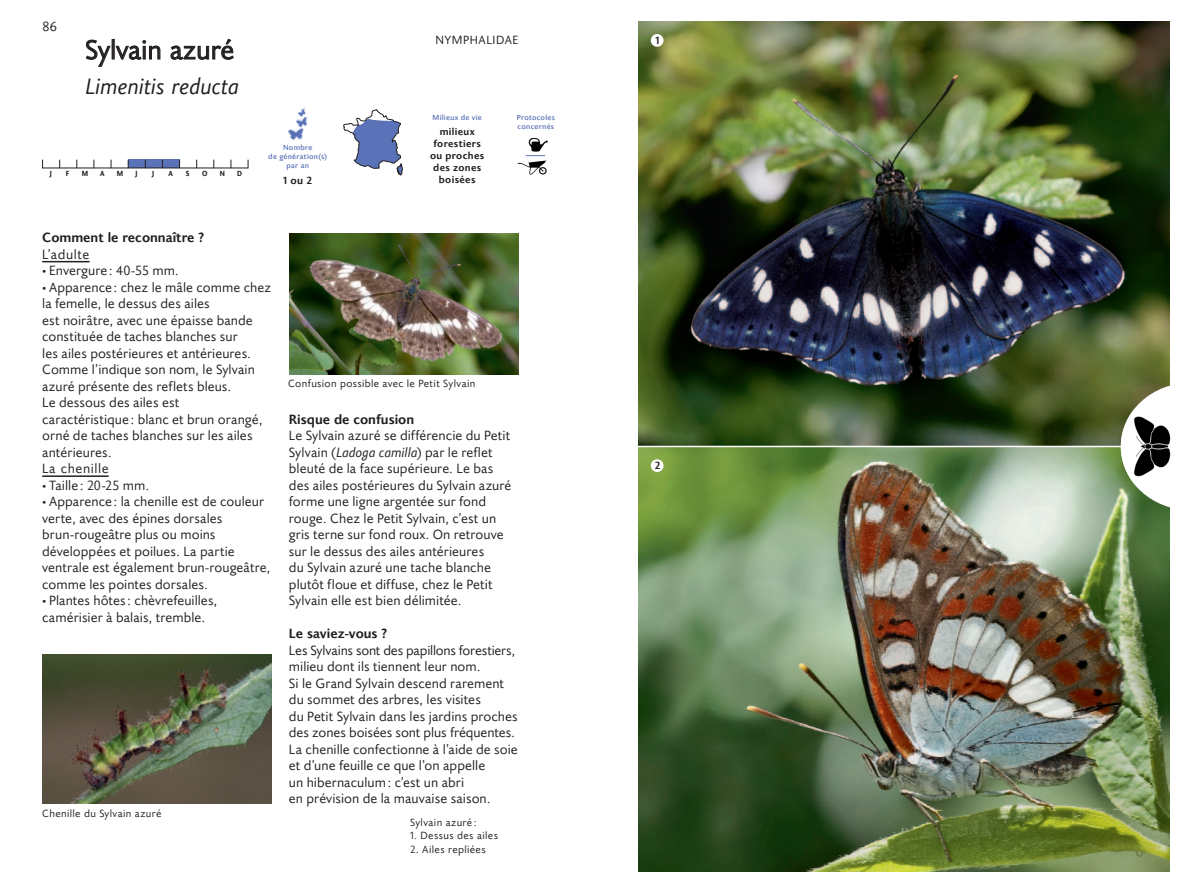
<style>
.page{position:relative;width:1191px;height:893px;background:#fff}
.page>*{position:absolute;margin:0;border:0;box-sizing:border-box;transform-origin:0 0}
._1_NOM_latin{font:27px "Joanna Sans Nova";color:#231f20}
._1_NOM_commun{font:italic 22.5px "Joanna Sans Nova";color:#231f20}
._3_TEXTE_9_11{font:13.5px/16.5px "Joanna Sans Nova";letter-spacing:.005em;color:#231f20}
._2_SOUS-TITRE{font:700 13.5px "Joanna Sans Nova";color:#231f20}
._2_Sous-titre_soulig{font:13.5px "Joanna Sans Nova";letter-spacing:.04em;color:#231f20}
._0_FAMILLE{font:12px "Joanna Sans Nova";letter-spacing:.05em;color:#231f20}
._4_LEGENDE_gauche{font:10.5px "Joanna Sans Nova";letter-spacing:.03em;color:#231f20}
._4_LEGENDE_gauche-2{font:700 10.5px "Joanna Sans Nova";color:#231f20}
._5_CHIFFRE_dans_rond{font:700 10.5px "Joanna Sans Nova";color:#231f20}
._4_LEGENDE_gauche-3{font:700 10.05px/12px "Joanna Sans Nova";letter-spacing:.035em;color:#231f20;text-align:center}
._4_LEGENDE_gauche-4{font:500 7.5px/9px "Joanna Sans Nova";letter-spacing:.035em;color:#5a73b8;text-align:center}
._3_TEXTE_9_11-2{font:800 7.5px "Joanna Sans Nova";color:#231f20;scale:.9 1}
.s1{font-size:10.5px}
.s2{font-style:italic}
</style>
<div class="page">
<img style="left:288px;top:128px;width:16px;height:13px">
<svg style="left:296px;top:108px;width:12px;height:20px"></svg>
<img style="left:638px;top:21px;width:531px;height:851px">
<div style="left:651px;top:34px;width:12px;height:13px;background:#fff;border-radius:50%"></div>
<div style="left:651px;top:459px;width:12px;height:13px;background:#fff;border-radius:50%"></div>
<hr style="left:595px;top:446px;width:596px;height:1px;background:#fff">
<svg style="left:1120px;top:383px;width:50px;height:127px"></svg>
<img style="left:1120px;top:409px;width:51px;height:75px">
<hr style="left:42px;top:261px;width:48px;height:1px;background:#231f20">
<hr style="left:42px;top:475px;width:67px;height:2px;background:#231f20">
<div style="left:128px;top:160px;width:51px;height:8px;background:#5a73b8"></div>
<hr style="left:42px;top:168px;width:206px;height:1px;background:#231f20">
<svg style="left:86px;top:39px;width:74px;height:28px"></svg>
<svg style="left:170px;top:39px;width:64px;height:21px"></svg>
<img style="left:517px;top:160px;width:30px;height:15px">
<img style="left:528px;top:137px;width:19px;height:15px">
<svg style="left:526px;top:155px;width:19px;height:1px"></svg>
<img style="left:43px;top:655px;width:229px;height:148px">
<img style="left:289px;top:234px;width:229px;height:140px">
<svg style="left:343px;top:109px;width:60px;height:67px"></svg>
<p class="_3_TEXTE_9_11" style="left:43px;top:18px;width:16px">86</p>
<p class="_1_NOM_latin" style="left:85px;top:31px;width:151px">Sylvain azuré</p>
<p class="_1_NOM_commun" style="left:85px;top:70px;width:156px">Limenitis reducta</p>
<p class="_3_TEXTE_9_11-2" style="left:50px;top:168px;width:4px">J</p>
<p class="_3_TEXTE_9_11-2" style="left:66px;top:168px;width:5px">F</p>
<p class="_3_TEXTE_9_11-2" style="left:82px;top:168px;width:9px">M</p>
<p class="_3_TEXTE_9_11-2" style="left:100px;top:168px;width:6px">A</p>
<p class="_3_TEXTE_9_11-2" style="left:117px;top:168px;width:9px">M</p>
<p class="_3_TEXTE_9_11-2" style="left:135px;top:168px;width:4px">J</p>
<p class="_3_TEXTE_9_11-2" style="left:152px;top:168px;width:4px">J</p>
<p class="_3_TEXTE_9_11-2" style="left:168px;top:168px;width:6px">A</p>
<p class="_3_TEXTE_9_11-2" style="left:186px;top:168px;width:6px">S</p>
<p class="_3_TEXTE_9_11-2" style="left:202px;top:168px;width:8px">O</p>
<p class="_3_TEXTE_9_11-2" style="left:220px;top:168px;width:7px">N</p>
<p class="_3_TEXTE_9_11-2" style="left:237px;top:168px;width:7px">D</p>
<p class="_4_LEGENDE_gauche-4" style="left:268px;top:143px;width:60px">Nombre<br>de génération(s) par an</p>
<p class="_0_FAMILLE" style="left:435px;top:32px;width:85px">NYMPHALIDAE</p>
<p class="_4_LEGENDE_gauche-4" style="left:432px;top:113px;width:51px">Milieux de vie</p>
<p class="_4_LEGENDE_gauche-3" style="left:430px;top:125px;width:56px">milieux forestiers ou proches des zones</p>
<p class="_4_LEGENDE_gauche-4" style="left:517px;top:113px;width:40px;text-align:left">Protocoles concernés</p>
<p class="_4_LEGENDE_gauche-2" style="left:283px;top:173px;width:30px">1 ou 2</p>
<p class="_4_LEGENDE_gauche-3" style="left:439px;top:173px;width:38px">boisées</p>
<p class="_2_SOUS-TITRE" style="left:42px;top:228px;width:163px">Comment le reconnaître ?</p>
<p class="_2_Sous-titre_soulig" style="left:42px;top:245px;width:49px">L’adulte</p>
<p class="_3_TEXTE_9_11" style="left:42px;top:262px;width:138px"><span class="s1">•</span> Envergure: 40-55 mm.</p>
<p class="_3_TEXTE_9_11" style="left:42px;top:278px;width:231px"><span class="s1">•</span> Apparence: chez le mâle comme chez la femelle, le dessus des ailes<br>est noirâtre, avec une épaisse bande constituée de taches blanches sur<br>les ailes postérieures et antérieures.<br>Comme l’indique son nom, le Sylvain azuré présente des reflets bleus.<br>Le dessous des ailes est caractéristique: blanc et brun orangé, orné de taches blanches sur les ailes antérieures.</p>
<p class="_2_Sous-titre_soulig" style="left:42px;top:459px;width:68px">La chenille</p>
<p class="_3_TEXTE_9_11" style="left:42px;top:476px;width:108px"><span class="s1">•</span> Taille: 20-25 mm.</p>
<p class="_3_TEXTE_9_11" style="left:42px;top:493px;width:230px"><span class="s1">•</span> Apparence: la chenille est de couleur verte, avec des épines dorsales brun-rougeâtre plus ou moins développées et poilues. La partie ventrale est également brun-rougeâtre, comme les pointes dorsales.</p>
<p class="_3_TEXTE_9_11" style="left:42px;top:592px;width:177px"><span class="s1">•</span> Plantes hôtes: chèvrefeuilles, camérisier à balais, tremble.</p>
<p class="_4_LEGENDE_gauche" style="left:42px;top:806px;width:121px">Chenille du Sylvain azuré</p>
<p class="_4_LEGENDE_gauche" style="left:288px;top:376px;width:189px">Confusion possible avec le Petit Sylvain</p>
<p class="_2_SOUS-TITRE" style="left:289px;top:409px;width:127px">Risque de confusion</p>
<p class="_3_TEXTE_9_11" style="left:289px;top:427px;width:224px">Le Sylvain azuré se différencie du Petit Sylvain (<span class="s2">Ladoga camilla</span>) par le reflet bleuté de la face supérieure. Le bas des ailes postérieures du Sylvain azuré forme une ligne argentée sur fond rouge. Chez le Petit Sylvain, c’est un gris terne sur fond roux. On retrouve sur le dessus des ailes antérieures<br>du Sylvain azuré une tache blanche plutôt floue et diffuse, chez le Petit Sylvain elle est bien délimitée.</p>
<p class="_2_SOUS-TITRE" style="left:289px;top:624px;width:100px">Le saviez-vous ?</p>
<p class="_3_TEXTE_9_11" style="left:289px;top:641px;width:230px">Les Sylvains sont des papillons forestiers, milieu dont ils tiennent leur nom.<br>Si le Grand Sylvain descend rarement du sommet des arbres, les visites<br>du Petit Sylvain dans les jardins proches des zones boisées sont plus fréquentes.<br>La chenille confectionne à l’aide de soie et d’une feuille ce que l’on appelle<br>un hibernaculum: c’est un abri<br>en prévision de la mauvaise saison.</p>
<p class="_4_LEGENDE_gauche" style="left:410px;top:815px;width:68px">Sylvain azuré:</p>
<p class="_4_LEGENDE_gauche" style="left:410px;top:828px;width:89px">1. Dessus des ailes</p>
<p class="_4_LEGENDE_gauche" style="left:410px;top:842px;width:77px">2. Ailes repliées</p>
<p class="_5_CHIFFRE_dans_rond" style="left:655px;top:32px;width:5px">1</p>
<p class="_5_CHIFFRE_dans_rond" style="left:655px;top:458px;width:7px">2</p>
</div>
